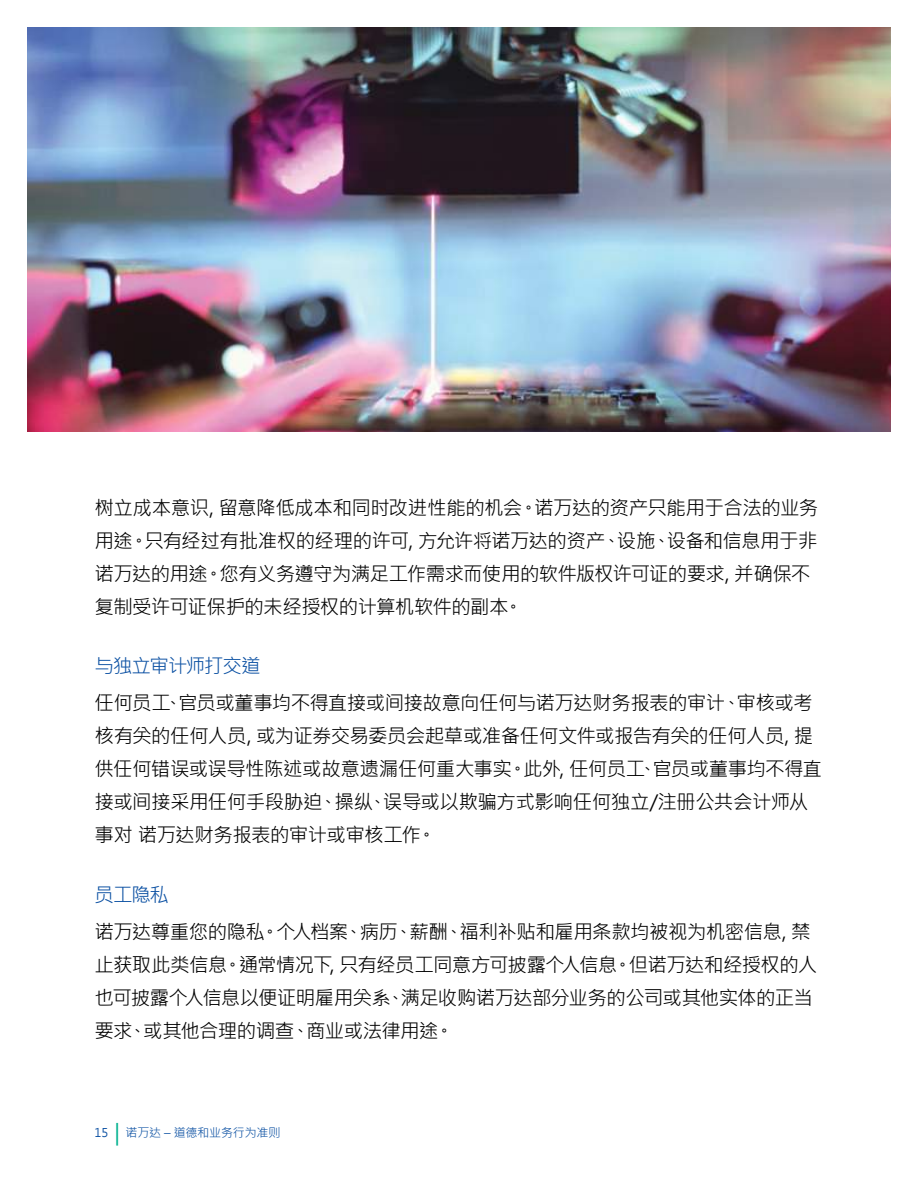
<style>
.page{position:relative;width:918px;height:1188px;background:#fff}
.page>*{position:absolute;margin:0;border:0;box-sizing:border-box;transform-origin:0 0}
.t1{font:19.5px/33px "Microsoft Jheng Hei";letter-spacing:-.035em;color:#000}
.t2{font:19.5px "Microsoft Jheng Hei";letter-spacing:-.06em;color:#0c51a3}
.t3{font:12px "Microsoft Jheng Hei";letter-spacing:-.005em;color:#0c51a3}
.s1{font-size:21px;color:#00b18f}
</style>
<div class="page">
<img style="left:27px;top:27px;width:864px;height:405px">
<p class="t1" style="left:94px;top:491px;width:725px">树立成本意识, 留意降低成本和同时改进性能的机会。诺万达的资产只能用于合法的业务用途。只有经过有批准权的经理的许可, 方允许将诺万达的资产、设施、设备和信息用于非诺万达的用途。您有义务遵守为满足工作需求而使用的软件版权许可证的要求, 并确保不复制受许可证保护的未经授权的计算机软件的副本。</p>
<p class="t2" style="left:94px;top:653px;width:168px">与独立审计师打交道</p>
<p class="t1" style="left:94px;top:687px;width:729px">任何员工、官员或董事均不得直接或间接故意向任何与诺万达财务报表的审计、审核或考核有关的任何人员, 或为证券交易委员会起草或准备任何文件或报告有关的任何人员, 提供任何错误或误导性陈述或故意遗漏任何重大事实。此外, 任何员工、官员或董事均不得直接或间接采用任何手段胁迫、操纵、误导或以欺骗方式影响任何独立/注册公共会计师从事对 诺万达财务报表的审计或审核工作。</p>
<p class="t2" style="left:94px;top:882px;width:76px">员工隐私</p>
<p class="t1" style="left:94px;top:916px;width:724px">诺万达尊重您的隐私。个人档案、病历、薪酬、福利补贴和雇用条款均被视为机密信息, 禁止获取此类信息。通常情况下, 只有经员工同意方可披露个人信息。但诺万达和经授权的人也可披露个人信息以便证明雇用关系、满足收购诺万达部分业务的公司或其他实体的正当要求、或其他合理的调查、商业或法律用途。</p>
<p class="t3" style="left:94px;top:1125px;width:188px">15 <span class="s1">|</span> 诺万达 – 道德和业务行为准则</p>
</div>
